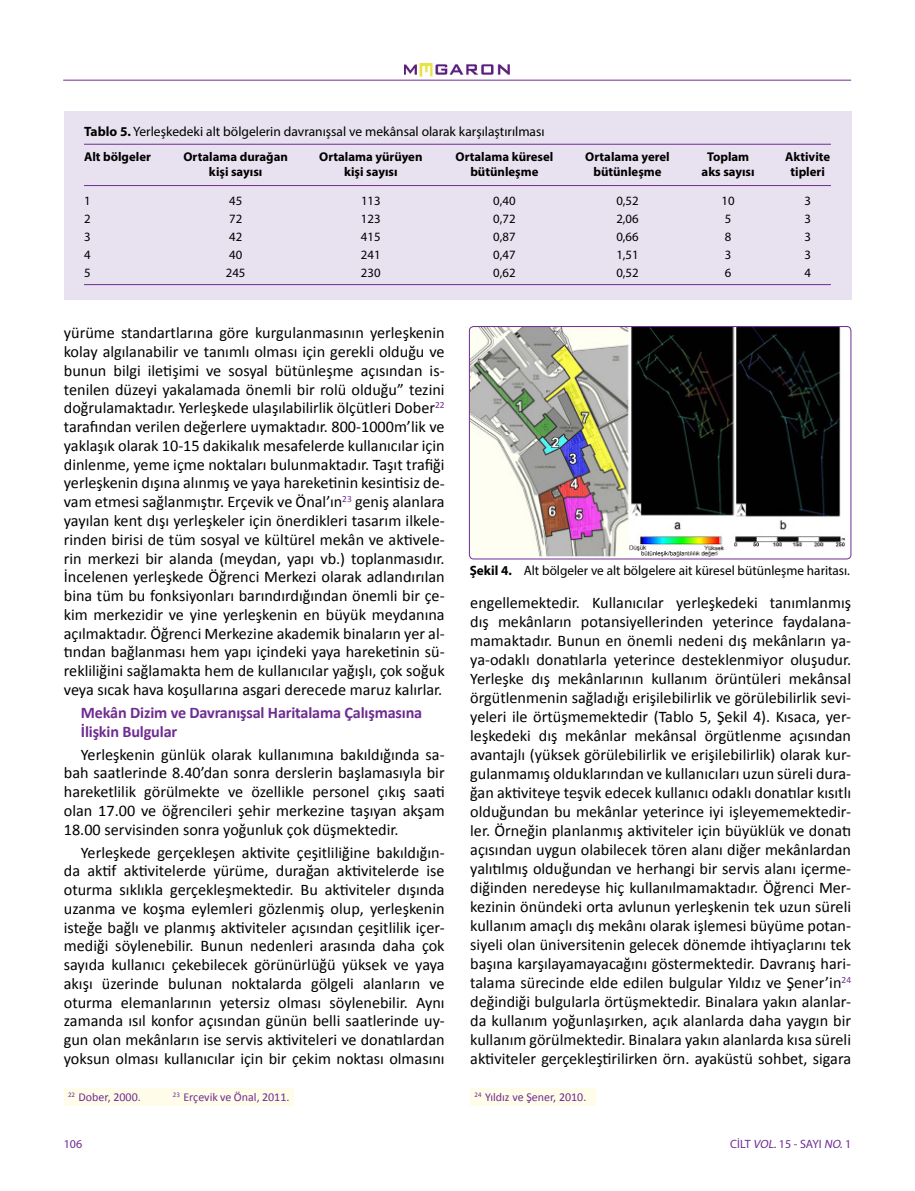
<style>
.page{position:relative;width:915px;height:1191px;background:#fff}
.page>*{position:absolute;margin:0;border:0;box-sizing:border-box;transform-origin:0 0}
.t1{font:16.2px/18.8px "Calibri";color:#000;text-align:justify}
.t2{font:700 16.2px/18.8px "Calibri";letter-spacing:-.01em;color:#6f2c91}
.t3{font:13.5px "Myriad Pro";color:#000}
.t4{font:700 12.75px "Myriad Pro";color:#000}
.t5{font:12.75px "Myriad Pro";color:#000}
.t6{font:12px "Calibri";color:#6f2c91}
.t7{font:12px "Myriad Pro";color:#6f2c91}
.s1{font-weight:700}
.s2{font-style:italic}
</style>
<div class="page">
<img style="left:404px;top:64px;width:105px;height:16px">
<hr style="left:63px;top:80px;width:787px;height:1px;background:#6f2c91">
<div style="left:64px;top:111px;width:786px;height:188px;background:#e8e1f0"></div>
<hr style="left:84px;top:144px;width:746px;height:1px;background:#6f2c91">
<hr style="left:84px;top:185px;width:746px;height:1px;background:#6f2c91">
<hr style="left:84px;top:284px;width:746px;height:1px;background:#6f2c91">
<img style="left:469px;top:326px;width:381px;height:233px">
<div style="left:469px;top:326px;width:381px;height:233px;border:1px solid #6f2c91;border-radius:4px"></div>
<div style="left:64px;top:1088px;width:104px;height:17px;background:#fffde9"></div>
<div style="left:168px;top:1088px;width:125px;height:17px;background:#fffde9"></div>
<div style="left:470px;top:1088px;width:125px;height:17px;background:#fffde9"></div>
<p class="t3" style="left:84px;top:123px;width:462px"><span class="s1">Tablo 5.</span> Yerleşkedeki alt bölgelerin davranışsal ve mekânsal olarak karşılaştırılması</p>
<p class="t4" style="left:84px;top:149px;width:68px">Alt bölgeler</p>
<p class="t4" style="left:183px;top:149px;width:106px">Ortalama durağan</p>
<p class="t4" style="left:319px;top:149px;width:105px">Ortalama yürüyen</p>
<p class="t4" style="left:455px;top:149px;width:99px">Ortalama küresel</p>
<p class="t4" style="left:585px;top:149px;width:86px">Ortalama yerel</p>
<p class="t4" style="left:706px;top:149px;width:44px">Toplam</p>
<p class="t4" style="left:784px;top:149px;width:46px">Aktivite</p>
<p class="t4" style="left:209px;top:164px;width:55px">kişi sayısı</p>
<p class="t4" style="left:344px;top:164px;width:55px">kişi sayısı</p>
<p class="t4" style="left:470px;top:164px;width:70px">bütünleşme</p>
<p class="t4" style="left:593px;top:164px;width:70px">bütünleşme</p>
<p class="t4" style="left:701px;top:164px;width:55px">aks sayısı</p>
<p class="t4" style="left:790px;top:164px;width:36px">tipleri</p>
<p class="t5" style="left:84px;top:193px;width:8px">1</p>
<p class="t5" style="left:229px;top:193px;width:15px">45</p>
<p class="t5" style="left:361px;top:193px;width:21px">113</p>
<p class="t5" style="left:493px;top:193px;width:24px">0,40</p>
<p class="t5" style="left:616px;top:193px;width:24px">0,52</p>
<p class="t5" style="left:721px;top:193px;width:15px">10</p>
<p class="t5" style="left:804px;top:193px;width:8px">3</p>
<p class="t5" style="left:84px;top:211px;width:8px">2</p>
<p class="t5" style="left:229px;top:211px;width:15px">72</p>
<p class="t5" style="left:361px;top:211px;width:21px">123</p>
<p class="t5" style="left:493px;top:211px;width:24px">0,72</p>
<p class="t5" style="left:616px;top:211px;width:24px">2,06</p>
<p class="t5" style="left:724px;top:211px;width:8px">5</p>
<p class="t5" style="left:804px;top:211px;width:8px">3</p>
<p class="t5" style="left:84px;top:229px;width:8px">3</p>
<p class="t5" style="left:229px;top:229px;width:15px">42</p>
<p class="t5" style="left:361px;top:229px;width:21px">415</p>
<p class="t5" style="left:493px;top:229px;width:24px">0,87</p>
<p class="t5" style="left:616px;top:229px;width:24px">0,66</p>
<p class="t5" style="left:724px;top:229px;width:8px">8</p>
<p class="t5" style="left:804px;top:229px;width:8px">3</p>
<p class="t5" style="left:84px;top:247px;width:8px">4</p>
<p class="t5" style="left:229px;top:247px;width:15px">40</p>
<p class="t5" style="left:361px;top:247px;width:21px">241</p>
<p class="t5" style="left:493px;top:247px;width:24px">0,47</p>
<p class="t5" style="left:616px;top:247px;width:24px">1,51</p>
<p class="t5" style="left:724px;top:247px;width:8px">3</p>
<p class="t5" style="left:804px;top:247px;width:8px">3</p>
<p class="t5" style="left:84px;top:265px;width:8px">5</p>
<p class="t5" style="left:226px;top:265px;width:21px">245</p>
<p class="t5" style="left:361px;top:265px;width:21px">230</p>
<p class="t5" style="left:493px;top:265px;width:24px">0,62</p>
<p class="t5" style="left:616px;top:265px;width:24px">0,52</p>
<p class="t5" style="left:724px;top:265px;width:8px">6</p>
<p class="t5" style="left:804px;top:265px;width:8px">4</p>
<p class="t1" style="left:64px;top:324px;width:382px">yürüme standartlarına göre kurgulanmasının yerleşkenin kolay algılanabilir ve tanımlı olması için gerekli olduğu ve bunun bilgi iletişimi ve sosyal bütünleşme açısından is&shy;tenilen düzeyi yakalamada önemli bir rolü olduğu” tezini doğrulamaktadır. Yerleşkede ulaşılabilirlik ölçütleri Dober<sup>22 </sup>tarafından verilen değerlere uymaktadır. 800-1000m’lik ve yaklaşık olarak 10-15 dakikalık mesafelerde kullanıcılar için dinlenme, yeme içme noktaları bulunmaktadır. Taşıt trafiği yerleşkenin dışına alınmış ve yaya hareketinin kesintisiz de&shy;vam etmesi sağlanmıştır. Erçevik ve Önal’ın<sup>23</sup> geniş alanlara yayılan kent dışı yerleşkeler için önerdikleri tasarım ilkele&shy;rinden birisi de tüm sosyal ve kültürel mekân ve aktivele&shy;rin merkezi bir alanda (meydan, yapı vb.) toplanmasıdır.<br>İncelenen yerleşkede Öğrenci Merkezi olarak adlandırılan bina tüm bu fonksiyonları barındırdığından önemli bir çe&shy;kim merkezidir ve yine yerleşkenin en büyük meydanına açılmaktadır. Öğrenci Merkezine akademik binaların yer al&shy;tından bağlanması hem yapı içindeki yaya hareketinin sü&shy;rekliliğini sağlamakta hem de kullanıcılar yağışlı, çok soğuk veya sıcak hava koşullarına asgari derecede maruz kalırlar.</p>
<p class="t2" style="left:81px;top:703px;width:343px">Mekân Dizim ve Davranışsal Haritalama Çalışmasına<br>İlişkin Bulgular</p>
<p class="t1" style="left:64px;top:745px;width:382px;text-indent:17px">Yerleşkenin günlük olarak kullanımına bakıldığında sa&shy;bah saatlerinde 8.40’dan sonra derslerin başlamasıyla bir hareketlilik görülmekte ve özellikle personel çıkış saati olan 17.00 ve öğrencileri şehir merkezine taşıyan akşam 18.00 servisinden sonra yoğunluk çok düşmektedir.</p>
<p class="t1" style="left:64px;top:843px;width:382px;text-indent:17px">Yerleşkede gerçekleşen aktivite çeşitliliğine bakıldığın&shy;da aktif aktivitelerde yürüme, durağan aktivitelerde ise oturma sıklıkla gerçekleşmektedir. Bu aktiviteler dışında uzanma ve koşma eylemleri gözlenmiş olup, yerleşkenin isteğe bağlı ve planmış aktiviteler açısından çeşitlilik içer&shy;mediği söylenebilir. Bunun nedenleri arasında daha çok sayıda kullanıcı çekebilecek görünürlüğü yüksek ve yaya akışı üzerinde bulunan noktalarda gölgeli alanların ve oturma elemanlarının yetersiz olması söylenebilir. Aynı zamanda ısıl konfor açısından günün belli saatlerinde uy&shy;gun olan mekânların ise servis aktiviteleri ve donatılardan yoksun olması kullanıcılar için bir çekim noktası olmasını</p>
<p class="t3" style="left:469px;top:562px;width:381px"><span class="s1">Şekil 4.</span> Alt bölgeler ve alt bölgelere ait küresel bütünleşme haritası.</p>
<p class="t1" style="left:470px;top:593px;width:382px">engellemektedir. Kullanıcılar yerleşkedeki tanımlanmış dış mekânların potansiyellerinden yeterince faydalana&shy;mamaktadır. Bunun en önemli nedeni dış mekânların ya&shy;ya-odaklı donatılarla yeterince desteklenmiyor oluşudur.<br>Yerleşke dış mekânlarının kullanım örüntüleri mekânsal örgütlenmenin sağladığı erişilebilirlik ve görülebilirlik sevi&shy;yeleri ile örtüşmemektedir (Tablo 5, Şekil 4). Kısaca, yer&shy;leşkedeki dış mekânlar mekânsal örgütlenme açısından avantajlı (yüksek görülebilirlik ve erişilebilirlik) olarak kur&shy;gulanmamış olduklarından ve kullanıcıları uzun süreli dura&shy;ğan aktiviteye teşvik edecek kullanıcı odaklı donatılar kısıtlı olduğundan bu mekânlar yeterince iyi işleyememektedir&shy;ler. Örneğin planlanmış aktiviteler için büyüklük ve donatı açısından uygun olabilecek tören alanı diğer mekânlardan yalıtılmış olduğundan ve herhangi bir servis alanı içerme&shy;diğinden neredeyse hiç kullanılmamaktadır. Öğrenci Mer&shy;kezinin önündeki orta avlunun yerleşkenin tek uzun süreli kullanım amaçlı dış mekânı olarak işlemesi büyüme potan&shy;siyeli olan üniversitenin gelecek dönemde ihtiyaçlarını tek başına karşılayamayacağını göstermektedir. Davranış hari&shy;talama sürecinde elde edilen bulgular Yıldız ve Şener’in<sup>24 </sup>değindiği bulgularla örtüşmektedir. Binalara yakın alanlar&shy;da kullanım yoğunlaşırken, açık alanlarda daha yaygın bir kullanım görülmektedir. Binalara yakın alanlarda kısa süreli aktiviteler gerçekleştirilirken örn. ayaküstü sohbet, sigara</p>
<p class="t6" style="left:68px;top:1089px;width:74px"><sup>22</sup> Dober, 2000.</p>
<p class="t6" style="left:173px;top:1089px;width:118px"><sup>23</sup> Erçevik ve Önal, 2011.</p>
<p class="t6" style="left:474px;top:1089px;width:113px"><sup>24</sup> Yıldız ve Şener, 2010.</p>
<p class="t7" style="left:64px;top:1137px;width:20px">106</p>
<p class="t7" style="left:730px;top:1137px;width:122px">CİLT <span class="s2">VOL.</span>15 - SAYI <span class="s2">NO.</span>1</p>
</div>
